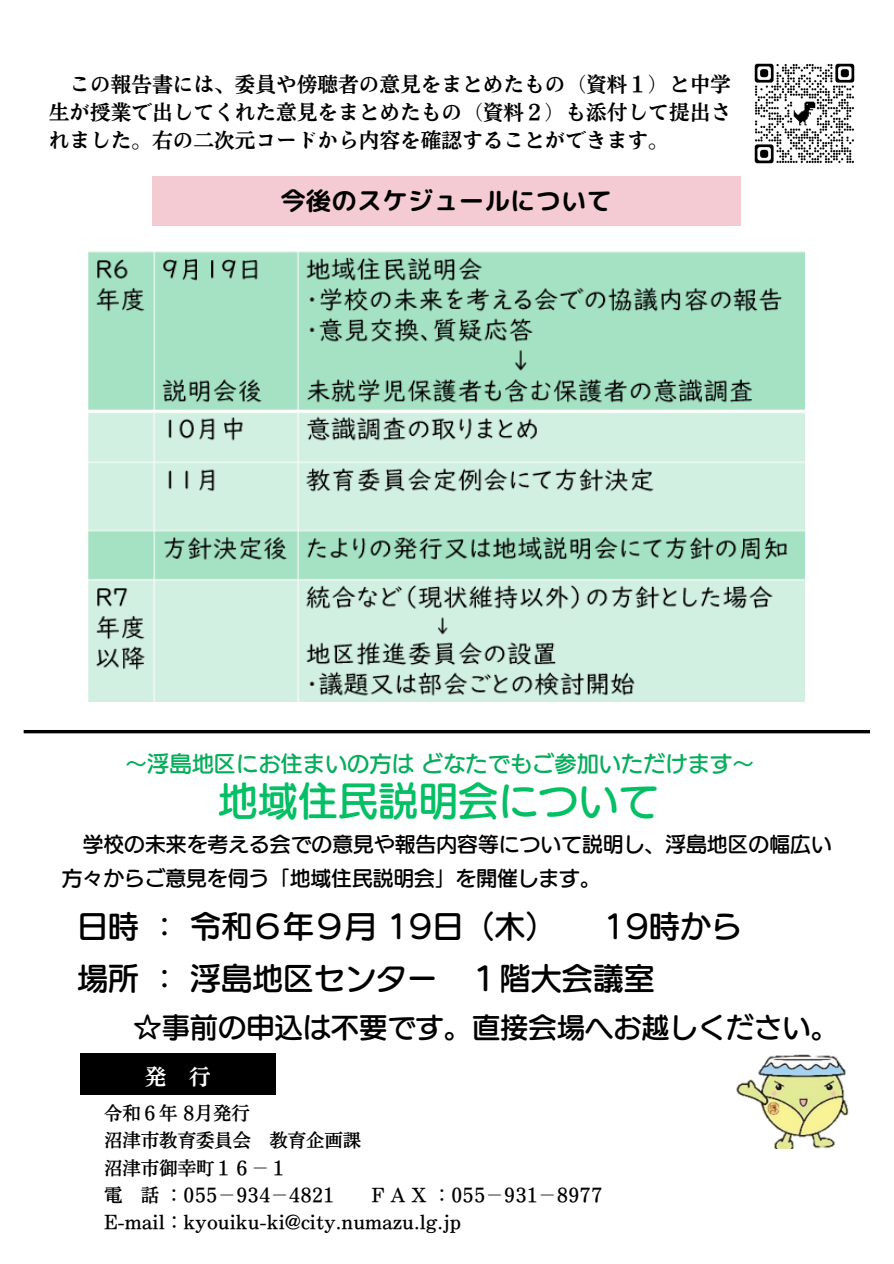
<style>
.page{position:relative;width:894px;height:1264px;background:#fff}
.page>*{position:absolute;margin:0;border:0;box-sizing:border-box;transform-origin:0 0}
.t1{font:40.05px "Canva UD Marugo Large Pr 6 N DB";color:#05bf65}
.t2{font:30.9px/51.8px "Canva UD Marugo Large Pr 6 N DB";color:#000}
.t3{font:28.2px "Canva UD Marugo Large Pr 6 N DB";color:#000}
.t4{font:25.5px "rounded mplus 1 p bold";color:#000}
.t5{font:22.2px "Canva UD Marugo Large Pr 6 N DB";color:#0aad5e}
.t6{font:22.05px "Nud Motoya Mincho Std W6";color:#fff}
.t7{font:20.7px/28.2px "Nud Motoya Mincho Std W6";color:#000;text-align:justify}
.t8{font:20.7px/34.8px "Canva UD Marugo Large Pr 6 N DB";letter-spacing:.005em;color:#000}
.t9{font:18.3px "Nud Motoya Mincho Std W5";color:#000}
</style>
<div class="page">
<hr style="left:24px;top:730px;width:845px;height:3px;background:#000">
<div style="left:80px;top:1053px;width:195px;height:41px;background:#000"></div>
<div style="left:152px;top:176px;width:588px;height:49px;background:#f4cbd2"></div>
<img style="left:736px;top:1054px;width:113px;height:94px">
<img style="left:754px;top:63px;width:101px;height:101px">
<img style="left:88px;top:251px;width:716px;height:450px">
<p class="t7" style="left:49px;top:70px;width:683px;text-indent:21px">この報告書には、委員や傍聴者の意見をまとめたもの（資料１）と中学生が授業で出してくれた意見をまとめたもの（資料２）も添付して提出されました。右の二次元コードから内容を確認することができます。</p>
<h2 class="t4" style="left:280px;top:182px;width:333px">今後のスケジュールについて</h2>
<p class="t5" style="left:125px;top:752px;width:627px">～浮島地区にお住まいの方はどなたでもご参加いただけます～</p>
<h1 class="t1" style="left:218px;top:780px;width:442px">地域住民説明会について</h1>
<p class="t8" style="left:62px;top:826px;width:771px;text-indent:21px">学校の未来を考える会での意見や報告内容等について説明し、浮島地区の幅広い方々からご意見を伺う「地域住民説明会」を開催します。</p>
<p class="t2" style="left:77px;top:900px;width:480px">日時：令和６年９月 19日（木）</p>
<p class="t2" style="left:77px;top:900px;width:666px;text-indent:525px">19時から場所：浮島地区センター １階大会議室</p>
<p class="t3" style="left:133px;top:1013px;width:706px">☆事前の申込は不要です。直接会場へお越しください。</p>
<h3 class="t6" style="left:145px;top:1065px;width:66px">発 行</h3>
<h3 class="t9" style="left:104px;top:1103px;width:146px">令和６年 8月発行</h3>
<h2 class="t9" style="left:104px;top:1130px;width:258px">沼津市教育委員会 教育企画課</h2>
<p class="t9" style="left:104px;top:1158px;width:185px">沼津市御幸町１６－１</p>
<h3 class="t9" style="left:104px;top:1185px;width:232px">電 話：055－ 934－4821</h3>
<h3 class="t9" style="left:371px;top:1185px;width:232px">F A X ：055－931－8977</h3>
<p class="t9" style="left:104px;top:1213px;width:358px">E-mail：kyouiku-ki@city.numazu.lg.jp</p>
</div>
